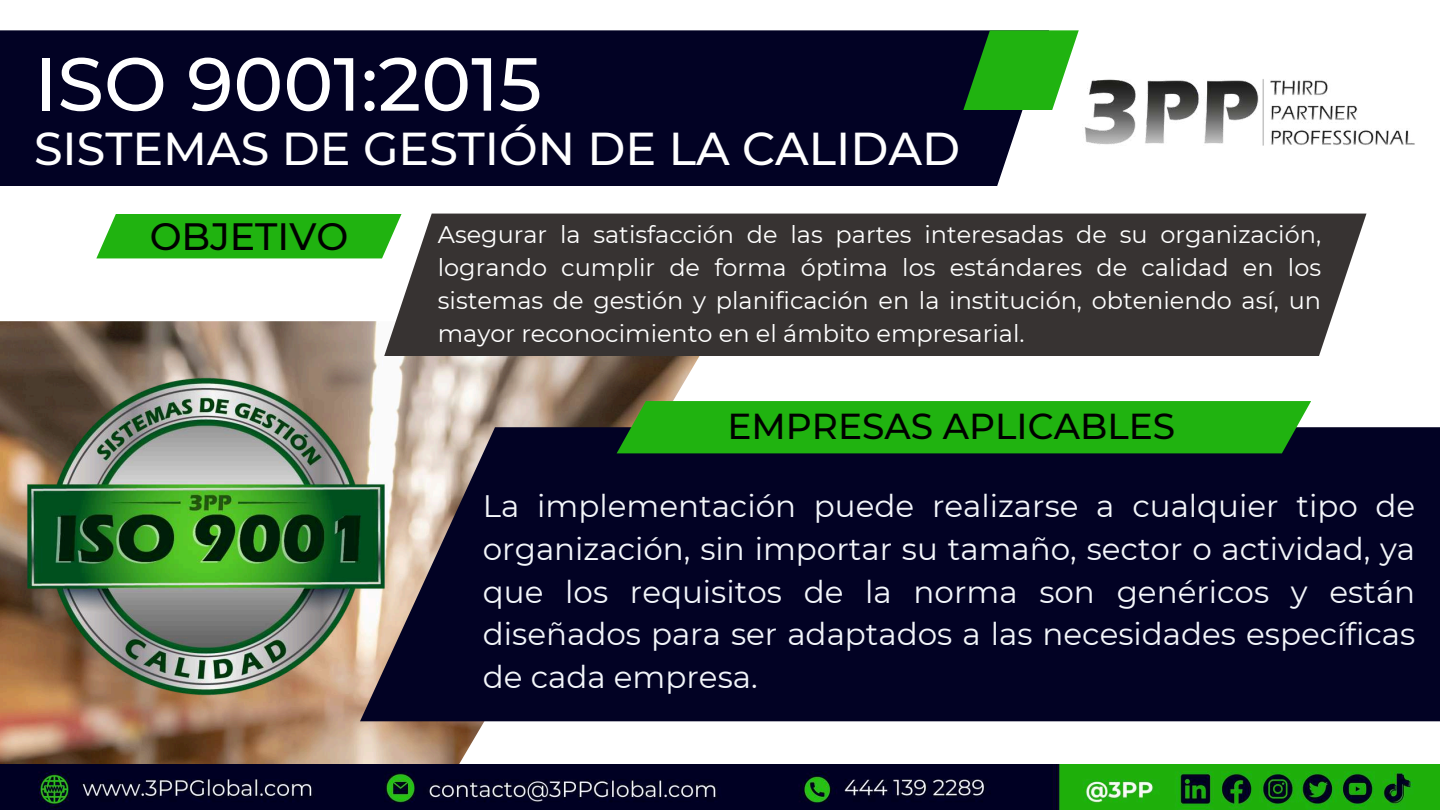
<style>
.page{position:relative;width:1440px;height:810px;background:#fff}
.page>*{position:absolute;margin:0;border:0;box-sizing:border-box;transform-origin:0 0}
.t1{font:500 75px "Montserrat";color:#fff}
.t2{font:500 46px "Montserrat";color:#fff}
.t3{font:500 38px "Montserrat";color:#000}
.t4{font:500 36px "Montserrat";color:#000}
.t5{font:31px/42.8px "Montserrat";color:#f3f6fa;text-align:justify}
.t6{font:24px/33px "Montserrat";color:#fff;text-align:justify}
</style>
<div class="page">
<div style="left:0;top:30px;width:1023px;height:156px;background:#020224"></div>
<svg style="left:963px;top:30px;width:116px;height:80px;background:#35a62d"></svg>
<img style="left:433px;top:356px;width:287px;height:408px">
<div style="left:96px;top:214px;width:288px;height:44px;background:#20b310"></div>
<div style="left:384px;top:214px;width:982px;height:142px;background:#373332"></div>
<img style="left:1084px;top:79px;width:331px;height:67px">
<img style="left:0;top:309px;width:433px;height:455px">
<svg style="left:360px;top:427px;width:1080px;height:294px;background:#0f0f2d"></svg>
<div style="left:617px;top:401px;width:694px;height:52px;background:#20b310"></div>
<img style="left:0;top:764px;width:1440px;height:46px">
<h1 class="t1" style="left:34px;top:38px;width:509px">ISO 9001:2015</h1>
<h2 class="t2" style="left:34px;top:121px;width:928px">SISTEMAS DE GESTIÓN DE LA CALIDAD</h2>
<h3 class="t3" style="left:150px;top:213px;width:200px">OBJETIVO</h3>
<p class="t6" style="left:438px;top:218px;width:885px">Asegurar la satisfacción de las partes interesadas de su organización, logrando cumplir de forma óptima los estándares de calidad en los sistemas de gestión y planificación en la institución, obteniendo así, un mayor reconocimiento en el ámbito empresarial.</p>
<h3 class="t4" style="left:727px;top:404px;width:449px">EMPRESAS APLICABLES</h3>
<p class="t5" style="left:483px;top:485px;width:934px">La implementación puede realizarse a cualquier tipo de organización, sin importar su tamaño, sector o actividad, ya que los requisitos de la norma son genéricos y están diseñados para ser adaptados a las necesidades específicas de cada empresa.</p>
</div>
